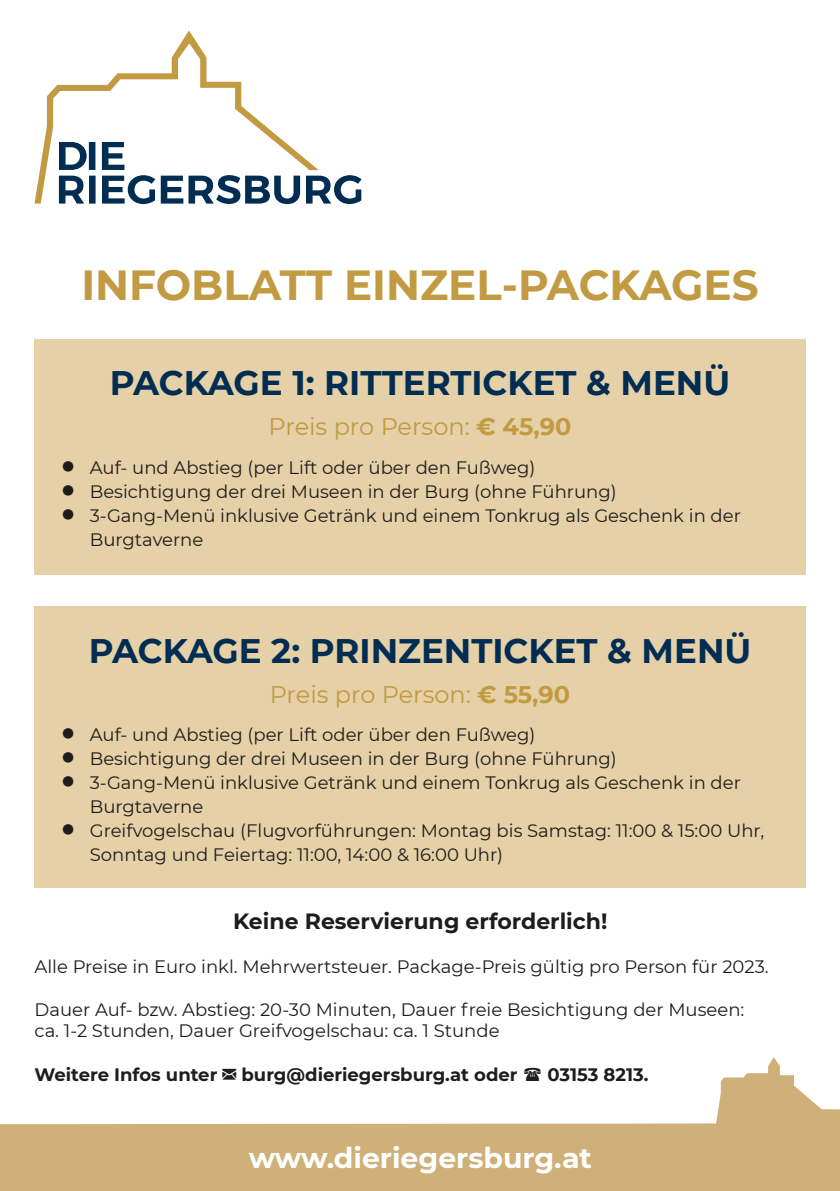
<style>
.page{position:relative;width:840px;height:1191px;background:#fff}
.page>*{position:absolute;margin:0;border:0;box-sizing:border-box;transform-origin:0 0}
.t1{font:700 42px "Montserrat";color:#c29a41}
.t2{font:700 34px "Montserrat";color:#002d51}
.t3{font:700 28.4px "Montserrat";color:#fff}
.t4{font:24px "Montserrat";color:#c29a41}
.t5{font:700 22px "Montserrat";color:#1d1d1b}
.t6{font:18px/24px "Montserrat";color:#1d1d1b}
.t7{font:700 18px "Montserrat";color:#1d1d1b}
.s1{font-weight:700}
</style>
<div class="page">
<div style="left:34px;top:339px;width:771px;height:235px;background:#e5d0a7"></div>
<div style="left:34px;top:606px;width:771px;height:281px;background:#e5d0a7"></div>
<svg style="left:0;top:1057px;width:839px;height:134px;fill:#cfb078"></svg>
<svg style="left:34px;top:30px;width:251px;height:173px"></svg>
<svg style="left:59px;top:142px;width:302px;height:62px"></svg>
<svg style="left:222px;top:1068px;width:14px;height:11px"></svg>
<svg style="left:524px;top:1067px;width:16px;height:13px"></svg>
<h1 class="t1" style="left:81px;top:263px;width:678px">INFOBLATT EINZEL-PACKAGES</h1>
<h2 class="t2" style="left:110px;top:365px;width:621px">PACKAGE 1: RITTERTICKET &amp; MENÜ</h2>
<h3 class="t4" style="left:268px;top:417px;width:304px">Preis pro Person: <span class="s1">€ 45,90</span></h3>
<p class="t6" style="left:61px;top:457px;width:475px">● Auf- und Abstieg (per Lift oder über den Fußweg)</p>
<p class="t6" style="left:61px;top:481px;width:556px">● Besichtigung der drei Museen in der Burg (ohne Führung)</p>
<p class="t6" style="left:90px;top:505px;width:652px;text-indent:-28px">● 3-Gang-Menü inklusive Getränk und einem Tonkrug als Geschenk in der<br>Burgtaverne</p>
<h2 class="t2" style="left:89px;top:632px;width:663px">PACKAGE 2: PRINZENTICKET &amp; MENÜ</h2>
<h3 class="t4" style="left:270px;top:684px;width:302px">Preis pro Person: <span class="s1">€ 55,90</span></h3>
<p class="t6" style="left:61px;top:724px;width:475px">● Auf- und Abstieg (per Lift oder über den Fußweg)</p>
<p class="t6" style="left:61px;top:748px;width:556px">● Besichtigung der drei Museen in der Burg (ohne Führung)</p>
<p class="t6" style="left:90px;top:772px;width:652px;text-indent:-28px">● 3-Gang-Menü inklusive Getränk und einem Tonkrug als Geschenk in der<br>Burgtaverne</p>
<p class="t6" style="left:90px;top:820px;width:675px;text-indent:-28px">● Greifvogelschau (Flugvorführungen: Montag bis Samstag: 11:00 &amp; 15:00 Uhr,<br>Sonntag und Feiertag: 11:00, 14:00 &amp; 16:00 Uhr)</p>
<p class="t5" style="left:233px;top:909px;width:376px">Keine Reservierung erforderlich!</p>
<p class="t6" style="left:34px;top:955px;width:735px">Alle Preise in Euro inkl. Mehrwertsteuer. Package-Preis gültig pro Person für 2023.</p>
<p class="t6" style="left:34px;top:1000px;width:711px;line-height:21.6px">Dauer Auf- bzw. Abstieg: 20-30 Minuten, Dauer freie Besichtigung der Museen: ca. 1-2 Stunden, Dauer Greifvogelschau: ca. 1 Stunde</p>
<p class="t7" style="left:34px;top:1064px;width:184px">Weitere Infos unter</p>
<p class="t7" style="left:241px;top:1064px;width:277px">burg@dieriegersburg.at oder</p>
<p class="t7" style="left:547px;top:1064px;width:103px">03153 8213.</p>
<h3 class="t3" style="left:248px;top:1142px;width:344px">www.dieriegersburg.at</h3>
</div>
